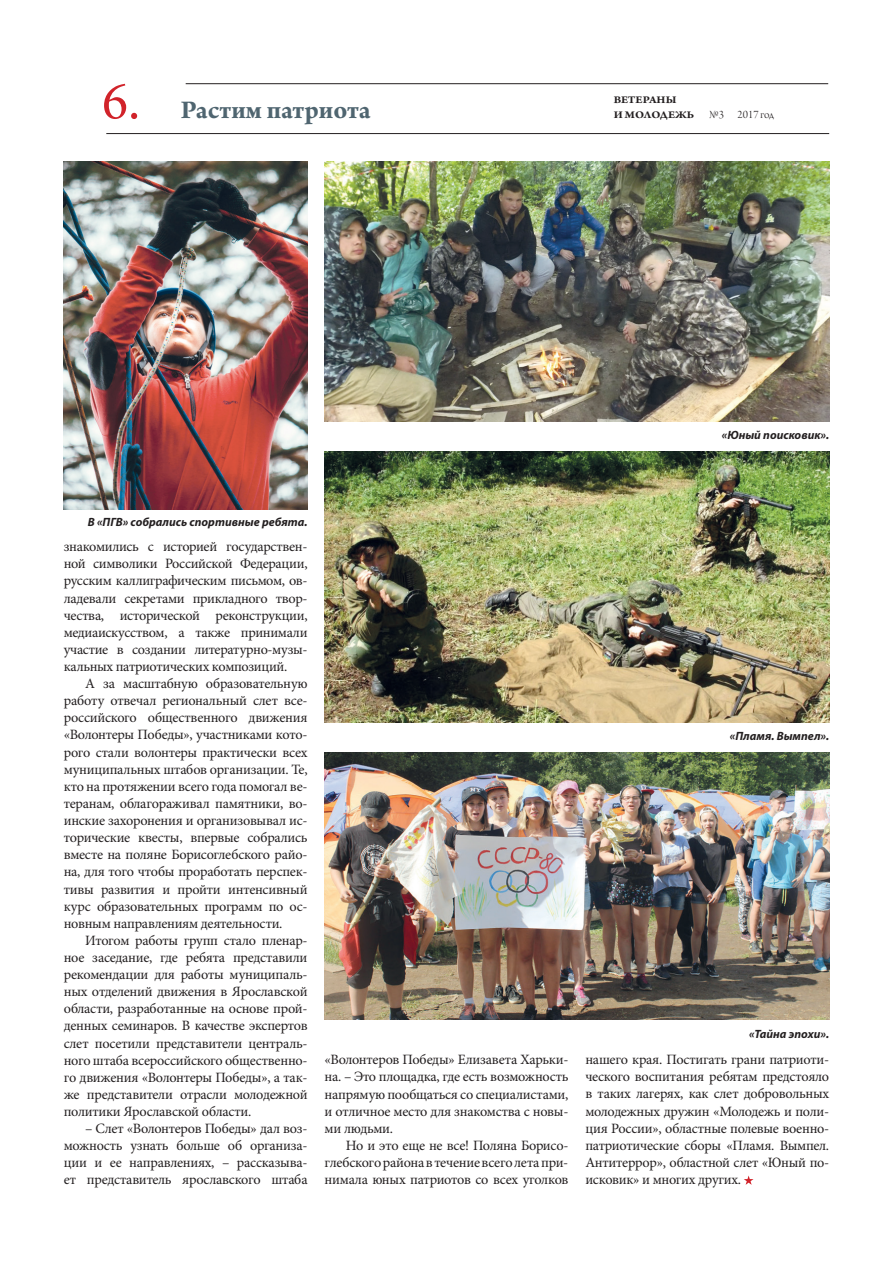
<style>
.page{position:relative;width:893px;height:1263px;background:#fff}
.page>*{position:absolute;margin:0;border:0;box-sizing:border-box;transform-origin:0 0}
.t1{font:54px "Minion Pro";color:#d1232a}
.t2{font:700 27px "Arno Pro";letter-spacing:-.005em;color:#4f6570}
.t3{font:14.25px/17.1px "Minion Pro";letter-spacing:-.02em;color:#231f20;text-align:justify}
.t4{font:italic 700 12px "Myriad Pro";color:#231f20}
.t5{font:12px "Arno Pro Light Display";color:#231f20}
.t6{font:700 10.8px "Arno Pro";letter-spacing:-.005em;color:#231f20;scale:1.11 1}
</style>
<div class="page">
<hr style="left:106px;top:133px;width:723px;height:1px;background:#231f20">
<hr style="left:186px;top:83px;width:642px;height:1px;background:#231f20">
<img style="left:64px;top:162px;width:244px;height:347px">
<img style="left:325px;top:452px;width:504px;height:271px">
<img style="left:325px;top:162px;width:504px;height:259px">
<svg style="left:744px;top:1175px;width:9px;height:10px"></svg>
<img style="left:325px;top:752px;width:504px;height:268px">
<h1 class="t1" style="left:102px;top:65px;width:40px">6.</h1>
<h2 class="t2" style="left:181px;top:94px;width:191px">Растим патриота</h2>
<p class="t6" style="left:614px;top:94px;width:58px">ВЕТЕРАНЫ</p>
<p class="t6" style="left:614px;top:109px;width:74px">И МОЛОДЕЖЬ</p>
<p class="t5" style="left:710px;top:108px;width:66px">№3 2017 год</p>
<p class="t4" style="left:722px;top:427px;width:109px">«Юный поисковик».</p>
<p class="t4" style="left:88px;top:514px;width:221px">В «ПГВ» собрались спортивные ребята.</p>
<p class="t3" style="left:64px;top:538px;width:245px">знакомились с историей государствен&shy;ной символики Российской Федерации, русским каллиграфическим письмом, ов&shy;ладевали секретами прикладного твор&shy;чества, исторической реконструкции, медиаискусством, а также принимали участие в создании литературно-музы&shy;кальных патриотических композиций.</p>
<p class="t3" style="left:64px;top:675px;width:245px;text-indent:21px">А за масштабную образовательную работу отвечал региональный слет все&shy;российского общественного движения «Волонтеры Победы», участниками кото&shy;рого стали волонтеры практически всех муниципальных штабов организации. Те, кто на протяжении всего года помогал ве&shy;теранам, облагораживал памятники, во&shy;инские захоронения и организовывал ис&shy;торические квесты, впервые собрались вместе на поляне Борисоглебского райо&shy;на, для того чтобы проработать перспек&shy;тивы развития и пройти интенсивный курс образовательных программ по ос&shy;новным направлениям деятельности.</p>
<p class="t3" style="left:64px;top:932px;width:245px;text-indent:21px">Итогом работы групп стало пленар&shy;ное заседание, где ребята представили рекомендации для работы муниципаль&shy;ных отделений движения в Ярославской области, разработанные на основе прой&shy;денных семинаров. В качестве экспертов слет посетили представители централь&shy;ного штаба всероссийского общественно&shy;го движения «Волонтеры Победы», а так&shy;же представители отрасли молодежной политики Ярославской области.</p>
<p class="t3" style="left:64px;top:1120px;width:245px;text-indent:21px">– Слет «Волонтеров Победы» дал воз&shy;можность узнать больше об организа&shy;ции и ее направлениях, – рассказыва&shy;ет представитель ярославского штаба</p>
<p class="t3" style="left:325px;top:1051px;width:245px">«Волонтеров Победы» Елизавета Харьки&shy;на. – Это площадка, где есть возможность напрямую пообщаться со специалистами, и отличное место для знакомства с новы&shy;ми людьми.</p>
<p class="t3" style="left:325px;top:1137px;width:245px;text-indent:21px">Но и это еще не все! Поляна Борисо&shy;глебского района в течение всего лета при&shy;нимала юных патриотов со всех уголков</p>
<p class="t4" style="left:730px;top:728px;width:101px">«Пламя. Вымпел».</p>
<p class="t4" style="left:749px;top:1026px;width:82px">«Тайна эпохи».</p>
<p class="t3" style="left:585px;top:1051px;width:245px">нашего края. Постигать грани патриоти&shy;ческого воспитания ребятам предстояло в таких лагерях, как слет добровольных молодежных дружин «Молодежь и поли&shy;ция России», областные полевые военно&shy;патриотические сборы «Пламя. Вымпел.<br>Антитеррор», областной слет «Юный по&shy;исковик» и многих других.</p>
</div>
